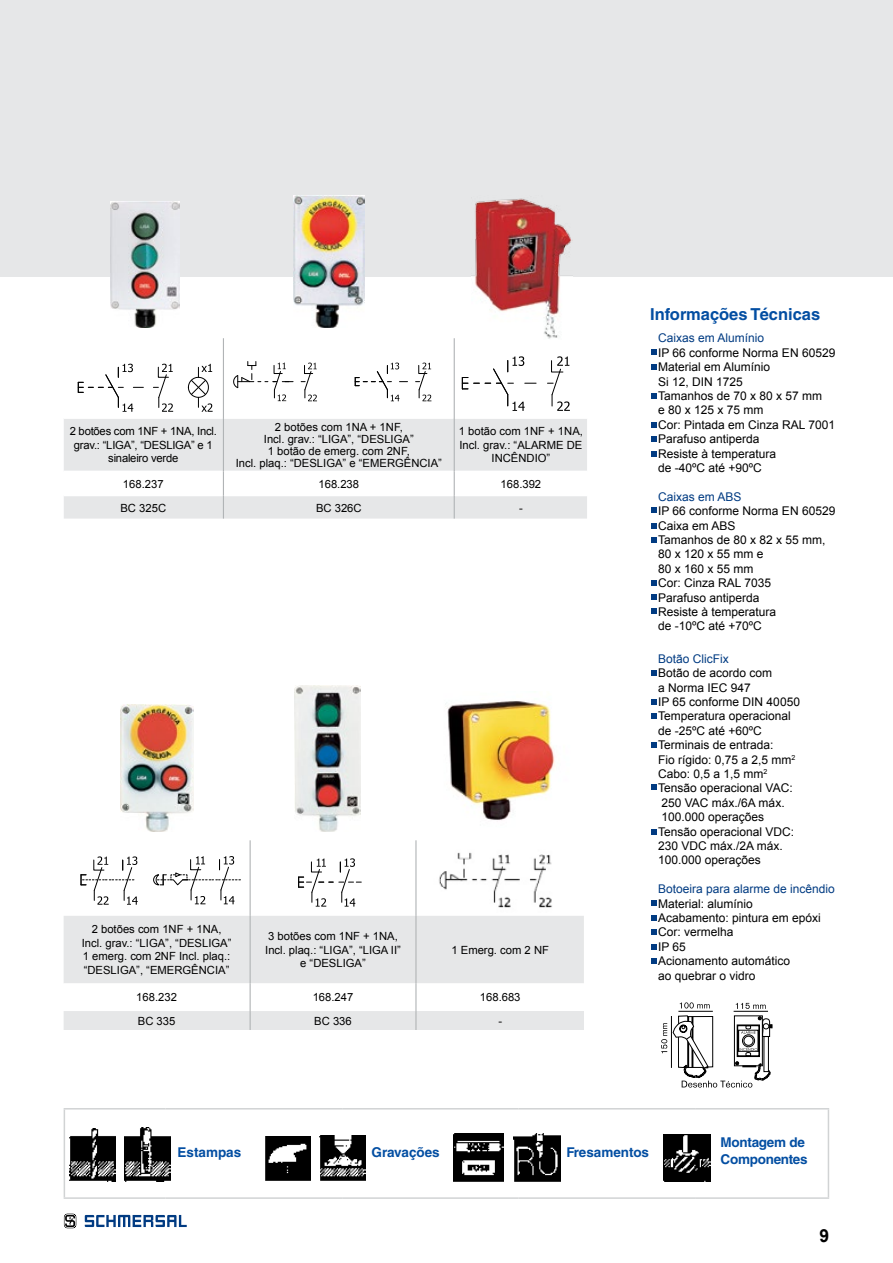
<style>
.page{position:relative;width:893px;height:1263px;background:#fff}
.page>*{position:absolute;margin:0;border:0;box-sizing:border-box;transform-origin:0 0}
.t1{font:700 18px "Arial";color:#000}
.t2{font:700 16.5px "Helvetica LT Std";color:#034ea2}
.t3{font:700 13.5px "Helvetica LT Std";color:#034ea2}
.t4{font:700 13.5px/16.2px "Helvetica LT Std";letter-spacing:-.02em;color:#034ea2}
.t5{font:12px/14.4px "Arial";color:#000}
.t6{font:12px "Arial";color:#013b82}
.t7{font:11.25px/13.5px "Arial";color:#000;text-align:center}
.t8{font:11.25px/13.5px "Arial";letter-spacing:-.02em;color:#000;text-align:center}
.t9{font:7.95px "Arial";color:#000;scale:1.33 1}
</style>
<div class="page">
<svg style="left:64px;top:1214px;width:12px;height:14px"></svg>
<svg style="left:85px;top:1215px;width:102px;height:12px"></svg>
<div style="left:0;top:0;width:893px;height:276px;background:#e6e7e8"></div>
<svg style="left:64px;top:338px;width:523px;height:181px"></svg>
<img style="left:111px;top:201px;width:69px;height:127px">
<img style="left:294px;top:195px;width:70px;height:133px">
<img style="left:472px;top:198px;width:100px;height:143px">
<img style="left:447px;top:701px;width:108px;height:119px">
<svg style="left:64px;top:840px;width:520px;height:190px"></svg>
<img style="left:120px;top:704px;width:73px;height:128px">
<img style="left:294px;top:686px;width:66px;height:146px">
<hr style="left:64px;top:1108px;width:102px;height:1px;background:#d1d3d4">
<hr style="left:64px;top:1109px;width:1px;height:88px;background:#d1d3d4">
<hr style="left:166px;top:1108px;width:176px;height:1px;background:#d1d3d4">
<hr style="left:342px;top:1108px;width:177px;height:1px;background:#d1d3d4">
<hr style="left:519px;top:1108px;width:176px;height:1px;background:#d1d3d4">
<hr style="left:695px;top:1108px;width:134px;height:1px;background:#d1d3d4">
<hr style="left:828px;top:1109px;width:1px;height:88px;background:#d1d3d4">
<hr style="left:64px;top:1197px;width:102px;height:2px;background:#d1d3d4">
<hr style="left:166px;top:1197px;width:176px;height:2px;background:#d1d3d4">
<hr style="left:342px;top:1197px;width:177px;height:2px;background:#d1d3d4">
<hr style="left:519px;top:1197px;width:176px;height:2px;background:#d1d3d4">
<hr style="left:695px;top:1197px;width:134px;height:2px;background:#d1d3d4">
<svg style="left:661px;top:1023px;width:6px;height:30px"></svg>
<hr style="left:671px;top:1016px;width:1px;height:52px;background:#000">
<svg style="left:673px;top:1002px;width:99px;height:85px"></svg>
<img style="left:69px;top:1128px;width:47px;height:53px">
<img style="left:125px;top:1127px;width:46px;height:54px">
<img style="left:265px;top:1136px;width:45px;height:45px">
<img style="left:319px;top:1136px;width:47px;height:45px">
<img style="left:453px;top:1134px;width:50px;height:48px">
<img style="left:514px;top:1133px;width:47px;height:49px">
<img style="left:663px;top:1134px;width:48px;height:47px">
<svg style="left:651px;top:350px;width:5px;height:5px"></svg>
<svg style="left:651px;top:364px;width:5px;height:6px"></svg>
<svg style="left:651px;top:393px;width:5px;height:6px"></svg>
<svg style="left:651px;top:422px;width:5px;height:6px"></svg>
<svg style="left:651px;top:436px;width:5px;height:6px"></svg>
<svg style="left:651px;top:451px;width:5px;height:5px"></svg>
<svg style="left:651px;top:507px;width:5px;height:6px"></svg>
<svg style="left:651px;top:523px;width:5px;height:5px"></svg>
<svg style="left:651px;top:537px;width:5px;height:5px"></svg>
<svg style="left:651px;top:581px;width:5px;height:5px"></svg>
<svg style="left:651px;top:594px;width:5px;height:5px"></svg>
<svg style="left:651px;top:609px;width:5px;height:5px"></svg>
<svg style="left:651px;top:670px;width:5px;height:5px"></svg>
<svg style="left:651px;top:699px;width:5px;height:5px"></svg>
<svg style="left:651px;top:713px;width:5px;height:6px"></svg>
<svg style="left:651px;top:742px;width:5px;height:6px"></svg>
<svg style="left:651px;top:785px;width:5px;height:5px"></svg>
<svg style="left:651px;top:829px;width:5px;height:5px"></svg>
<svg style="left:651px;top:900px;width:5px;height:5px"></svg>
<svg style="left:651px;top:915px;width:5px;height:6px"></svg>
<svg style="left:651px;top:929px;width:5px;height:6px"></svg>
<svg style="left:651px;top:944px;width:5px;height:5px"></svg>
<svg style="left:651px;top:958px;width:5px;height:6px"></svg>
<img style="left:433px;top:840px;width:132px;height:73px">
<p class="t8" style="left:70px;top:425px;width:149px">2 botões com 1NF + 1NA, Incl. grav.: “LIGA”, “DESLIGA” e 1 sinaleiro verde</p>
<p class="t7" style="left:236px;top:421px;width:208px;line-height:12px">2 botões com 1NA + 1NF,<br>Incl. grav.: “LIGA”, “DESLIGA”<br>1 botão de emerg. com 2NF,<br>Incl. plaq.: “DESLIGA” e “EMERGÊNCIA”</p>
<p class="t7" style="left:459px;top:425px;width:126px">1 botão com 1NF + 1NA,<br>Incl. grav.: “ALARME DE<br>INCÊNDIO”</p>
<p class="t7" style="left:123px;top:477px;width:42px">168.237</p>
<p class="t7" style="left:318px;top:477px;width:42px">168.238</p>
<p class="t7" style="left:501px;top:477px;width:42px">168.392</p>
<p class="t7" style="left:120px;top:501px;width:47px">BC 325C</p>
<p class="t7" style="left:316px;top:501px;width:47px">BC 326C</p>
<p class="t7" style="left:519px;top:501px;width:5px">-</p>
<p class="t7" style="left:82px;top:923px;width:151px">2 botões com 1NF + 1NA,<br>Incl. grav.: “LIGA”, “DESLIGA”<br>1 emerg. com 2NF Incl. plaq.: “DESLIGA”, “EMERGÊNCIA”</p>
<p class="t7" style="left:265px;top:929px;width:137px">3 botões com 1NF + 1NA,<br>Incl. plaq.: “LIGA”, “LIGA II” e “DESLIGA”</p>
<p class="t9" style="left:115px;top:940px;width:55px">BC 335 - pag 7</p>
<p class="t7" style="left:451px;top:943px;width:99px">1 Emerg. com 2 NF</p>
<p class="t7" style="left:136px;top:991px;width:42px">168.232</p>
<p class="t7" style="left:313px;top:991px;width:42px">168.247</p>
<p class="t7" style="left:480px;top:991px;width:42px">168.683</p>
<p class="t7" style="left:138px;top:1014px;width:39px">BC 335</p>
<p class="t7" style="left:314px;top:1014px;width:39px">BC 336</p>
<p class="t7" style="left:498px;top:1014px;width:5px">-</p>
<h2 class="t2" style="left:650px;top:304px;width:172px">Informações Técnicas</h2>
<p class="t6" style="left:658px;top:331px;width:108px">Caixas em Alumínio</p>
<p class="t5" style="left:658px;top:345px;width:179px">IP 66 conforme Norma EN 60529<br>Material em Alumínio<br>Si 12, DIN 1725<br>Tamanhos de 70 x 80 x 57 mm<br>e 80 x 125 x 75 mm<br>Cor: Pintada em Cinza RAL 7001<br>Parafuso antiperda<br>Resiste à temperatura<br>de -40ºC até +90ºC</p>
<p class="t6" style="left:658px;top:490px;width:85px">Caixas em ABS</p>
<p class="t5" style="left:658px;top:504px;width:179px">IP 66 conforme Norma EN 60529<br>Caixa em ABS<br>Tamanhos de 80 x 82 x 55 mm,<br>80 x 120 x 55 mm e<br>80 x 160 x 55 mm<br>Cor: Cinza RAL 7035<br>Parafuso antiperda<br>Resiste à temperatura<br>de -10ºC até +70ºC</p>
<p class="t6" style="left:658px;top:652px;width:72px">Botão ClicFix</p>
<p class="t5" style="left:658px;top:666px;width:143px">Botão de acordo com<br>a Norma IEC 947<br>IP 65 conforme DIN 40050<br>Temperatura operacional de -25ºC até +60ºC<br>Terminais de entrada:<br>Fio rígido: 0,75 a 2,5 mm<sup>2<br></sup>Cabo: 0,5 a 1,5 mm<sup>2<br></sup>Tensão operacional VAC:<br>250 VAC máx./6A máx.<br>100.000 operações<br>Tensão operacional VDC:<br>230 VDC máx./2A máx.<br>100.000 operações</p>
<p class="t6" style="left:658px;top:882px;width:178px">Botoeira para alarme de incêndio</p>
<p class="t5" style="left:658px;top:896px;width:164px">Material: alumínio<br>Acabamento: pintura em epóxi<br>Cor: vermelha<br>IP 65<br>Acionamento automático<br>ao quebrar o vidro</p>
<p class="t3" style="left:177px;top:1144px;width:65px">Estampas</p>
<p class="t3" style="left:371px;top:1144px;width:70px">Gravações</p>
<p class="t3" style="left:566px;top:1144px;width:84px">Fresamentos</p>
<p class="t4" style="left:721px;top:1134px;width:89px">Montagem de<br>Componentes</p>
<h1 class="t1" style="left:819px;top:1226px;width:11px">9</h1>
</div>
